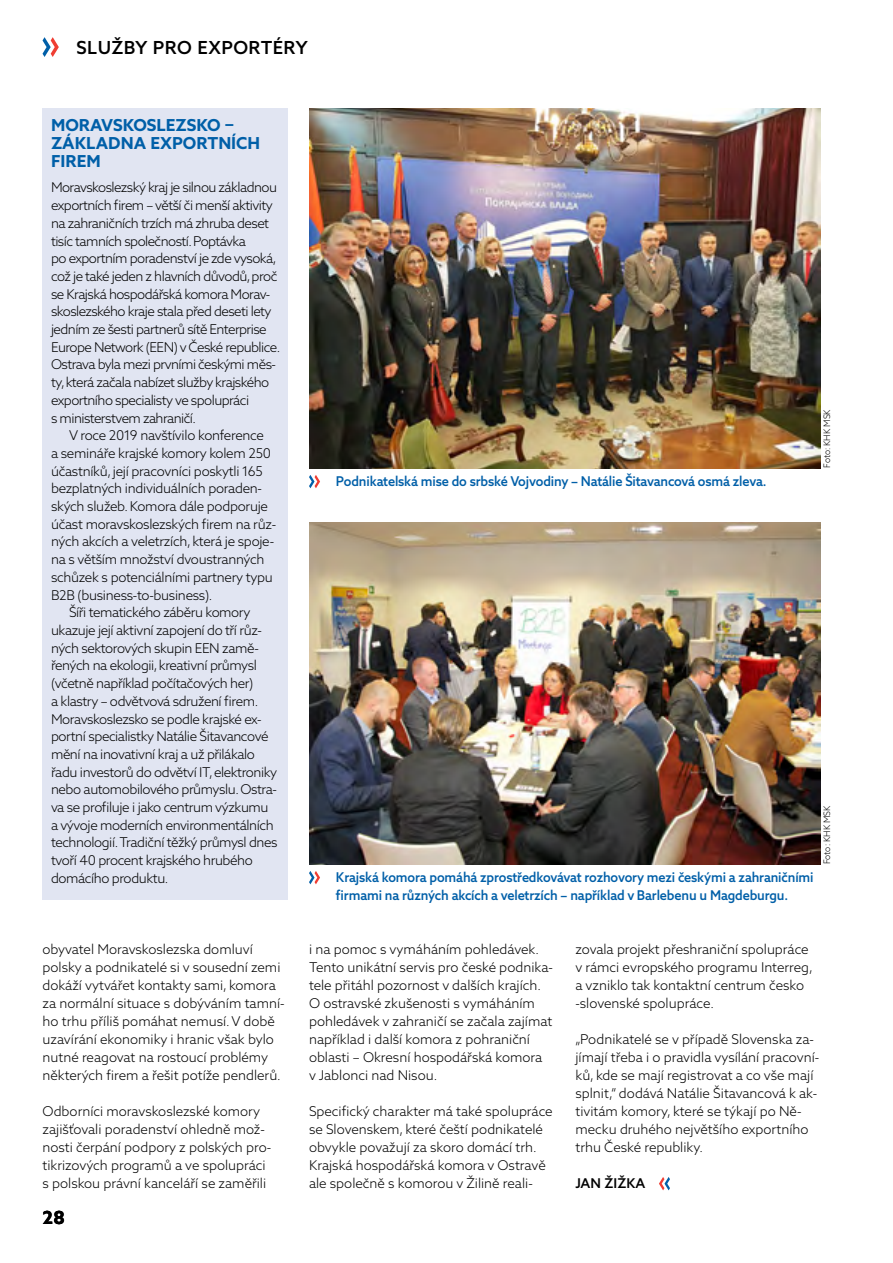
<style>
.page{position:relative;width:893px;height:1263px;background:#fff}
.page>*{position:absolute;margin:0;border:0;box-sizing:border-box;transform-origin:0 0}
.t1{font:500 18px "Azo Sans 2";letter-spacing:.025em;color:#000}
.t2{font:700 18px "Azo Sans 2";color:#000}
.t3{font:700 16.5px/18px "Azo Sans 2";color:#005fa8}
.t4{font:300 13.5px/18px "Azo Sans 2";color:#000}
.t5{font:300 13.5px "Azo Sans 2";letter-spacing:-.02em;color:#000}
.t6{font:300 13.5px/17.7px "Azo Sans 2";letter-spacing:-.04em;color:#000}
.t7{font:500 13.5px/18px "Azo Sans 2";letter-spacing:-.01em;color:#005fa8;scale:.95 1}
.t8{font:500 13.5px "Azo Sans 2";color:#000}
.t9{font:300 9px "Azo Sans 2";letter-spacing:-.005em;color:#000;scale:.95 1}
</style>
<div class="page">
<svg style="left:659px;top:1177px;width:11px;height:13px"></svg>
<svg style="left:43px;top:37px;width:16px;height:20px"></svg>
<img style="left:309px;top:522px;width:512px;height:342px">
<img style="left:309px;top:108px;width:512px;height:360px">
<svg style="left:309px;top:871px;width:11px;height:13px"></svg>
<svg style="left:309px;top:475px;width:11px;height:13px"></svg>
<div style="left:43px;top:109px;width:245px;height:791px;background:#e1e5f2"></div>
<h1 class="t1" style="left:77px;top:37px;width:90px">SLUŽBY PRO</h1>
<h1 class="t1" style="left:198px;top:37px;width:38px">EXPOR</h1>
<h1 class="t1" style="left:261px;top:37px;width:49px">TÉRY</h1>
<p class="t3" style="left:51px;top:116px;width:211px">MORAVSKOSLEZSKO –<br>ZÁKLADNA EXPORTNÍCH<br>FIREM</p>
<p class="t6" style="left:51px;top:179px;width:231px">Moravskoslezský kraj je silnou základnou exportních firem – větší či menší aktivity na zahraničních trzích má zhruba deset tisíc tamních společností. Poptávka<br>po exportním poradenství je zde vysoká, což je také jeden z hlavních důvodů, proč se Krajská hospodářská komora Morav&shy;skoslezského kraje stala před deseti lety jedním ze šesti partnerů sítě Enterprise Europe Network (EEN) v České republice.<br>Ostrava byla mezi prvními českými měs&shy;ty, která začala nabízet služby krajského exportního specialisty ve spolupráci<br>s ministerstvem zahraničí.</p>
<p class="t5" style="left:69px;top:427px;width:196px">V roce 2019 navštívilo konference</p>
<p class="t5" style="left:51px;top:445px;width:221px">a semináře krajské komory kolem 250</p>
<p class="t5" style="left:51px;top:463px;width:213px">účastníků, její pracovníci poskytli 165</p>
<p class="t5" style="left:51px;top:480px;width:213px">bezplatných individuálních poraden-</p>
<p class="t5" style="left:51px;top:498px;width:218px">ských služeb. Komora dále podporuje</p>
<p class="t5" style="left:51px;top:516px;width:227px">účast moravskoslezských firem na růz-</p>
<p class="t5" style="left:51px;top:533px;width:225px">ných akcích a veletrzích, která je spoje-</p>
<p class="t5" style="left:51px;top:551px;width:215px">na s větším množství dvoustranných</p>
<p class="t5" style="left:51px;top:569px;width:223px">schůzek s potenciálními partnery typu</p>
<p class="t5" style="left:51px;top:587px;width:163px">B2B (business-to-business).</p>
<p class="t5" style="left:69px;top:604px;width:183px">Šíři tematického záběru komory</p>
<p class="t5" style="left:51px;top:622px;width:212px">ukazuje její aktivní zapojení do tří růz-</p>
<p class="t5" style="left:51px;top:640px;width:209px">ných sektorových skupin EEN zamě-</p>
<p class="t5" style="left:51px;top:657px;width:207px">řených na ekologii, kreativní průmysl</p>
<p class="t5" style="left:51px;top:675px;width:204px">(včetně například počítačových her)</p>
<p class="t5" style="left:51px;top:693px;width:209px">a klastry – odvětvová sdružení firem.</p>
<p class="t5" style="left:51px;top:710px;width:212px">Moravskoslezsko se podle krajské ex-</p>
<p class="t5" style="left:51px;top:728px;width:219px">portní specialistky Natálie Šitavancové</p>
<p class="t5" style="left:51px;top:746px;width:205px">mění na inovativní kraj a už přilákalo</p>
<p class="t5" style="left:51px;top:764px;width:228px">řadu investorů do odvětví IT, elektroniky</p>
<p class="t5" style="left:51px;top:781px;width:227px">nebo automobilového průmyslu. Ostra-</p>
<p class="t5" style="left:51px;top:799px;width:219px">va se profiluje i jako centrum výzkumu</p>
<p class="t5" style="left:51px;top:817px;width:224px">a vývoje moderních environmentálních</p>
<p class="t5" style="left:51px;top:834px;width:228px">technologií. Tradiční těžký průmysl dnes</p>
<p class="t5" style="left:51px;top:852px;width:203px">tvoří 40 procent krajského hrubého</p>
<p class="t5" style="left:51px;top:870px;width:119px">domácího produktu.</p>
<p class="t7" style="left:336px;top:472px;width:455px">Podnikatelská mise do srbské Vojvodiny – Natálie Šitavancová osmá zleva.</p>
<p class="t9" style="left:822px;top:468px;width:63px;rotate:-90deg">Foto: KH K MSK</p>
<p class="t7" style="left:336px;top:868px;width:504px">Krajská komora pomáhá zprostředkovávat rozhovory mezi českými a zahraničními firmami na různých akcích a veletrzích – například v Barlebenu u Magdeburgu.</p>
<p class="t9" style="left:822px;top:864px;width:63px;rotate:-90deg">Foto: KH K MSK</p>
<p class="t4" style="left:43px;top:940px;width:244px">obyvatel Moravskoslezska domluví polsky a podnikatelé si v sousední zemi dokáží vytvářet kontakty sami, komora za normální situace s dobýváním tamní&shy;ho trhu příliš pomáhat nemusí. V době uzavírání ekonomiky i hranic však bylo nutné reagovat na rostoucí problémy některých firem a řešit potíže pendlerů.</p>
<p class="t4" style="left:43px;top:1102px;width:230px">Odborníci moravskoslezské komory zajišťovali poradenství ohledně mož&shy;nosti čerpání podpory z polských pro&shy;tikrizových programů a ve spolupráci s polskou právní kanceláří se zaměřili</p>
<h1 class="t2" style="left:43px;top:1207px;width:24px">28</h1>
<p class="t4" style="left:309px;top:940px;width:245px">i na pomoc s vymáháním pohledávek.<br>Tento unikátní servis pro české podnika&shy;tele přitáhl pozornost v dalších krajích.<br>O ostravské zkušenosti s vymáháním pohledávek v zahraničí se začala zajímat například i další komora z pohraniční oblasti – Okresní hospodářská komora<br>v Jablonci nad Nisou.</p>
<p class="t4" style="left:309px;top:1102px;width:245px">Specifický charakter má také spolupráce se Slovenskem, které čeští podnikatelé obvykle považují za skoro domácí trh.<br>Krajská hospodářská komora v Ostravě ale společně s komorou v Žilině reali-</p>
<p class="t4" style="left:575px;top:940px;width:239px">zovala projekt přeshraniční spolupráce v rámci evropského programu Interreg, a vzniklo tak kontaktní centrum česko -slovenské spolupráce.</p>
<p class="t4" style="left:575px;top:1030px;width:245px">„Podnikatelé se v případě Slovenska za&shy;jímají třeba i o pravidla vysílání pracovní&shy;ků, kde se mají registrovat a co vše mají splnit,“ dodává Natálie Šitavancová k ak&shy;tivitám komory, které se týkají po Ně&shy;mecku druhého největšího exportního trhu České republiky.</p>
<p class="t8" style="left:575px;top:1175px;width:71px">JAN ŽIŽKA</p>
</div>
